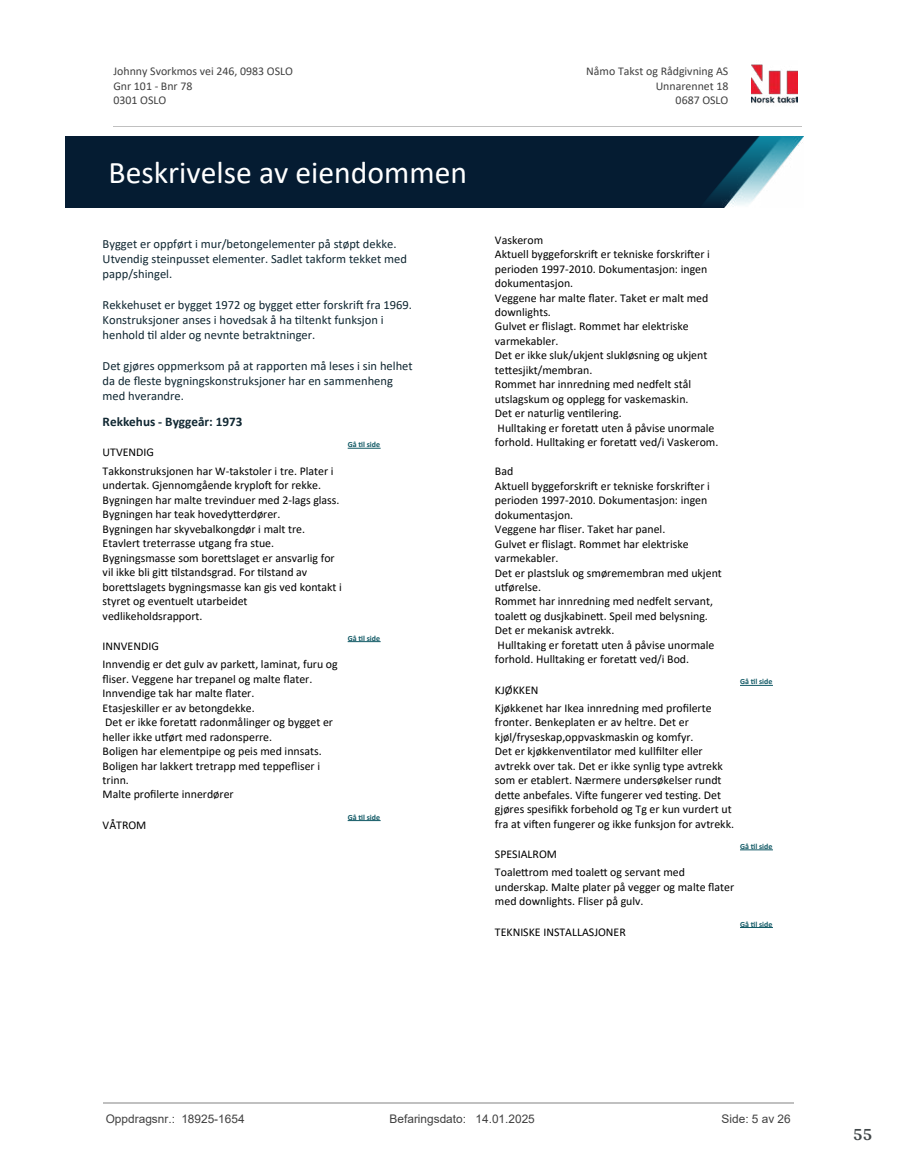
<style>
.page{position:relative;width:915px;height:1172px;background:#fff}
.page>*{position:absolute;margin:0;border:0;box-sizing:border-box;transform-origin:0 0}
.t1{font:31.65px "Calibri";color:#fff}
.t2{font:700 18px "Arya";color:#414749}
.t3{font:700 13.2px "Calibri";color:#102732}
.t4{font:12.45px/15.3px "Calibri";color:#102732}
.t5{font:11.85px/14.4px "Calibri";color:#000}
.t6{font:11.85px/14.5px "Calibri";color:#404040}
.t7{font:11.85px "Arial";color:#404040}
.t8{font:700 7.95px "Calibri";color:#115965}
</style>
<div class="page">
<hr style="left:347px;top:448px;width:33px;height:1px;background:#115965">
<hr style="left:347px;top:641px;width:33px;height:1px;background:#115965">
<hr style="left:347px;top:820px;width:33px;height:1px;background:#115965">
<hr style="left:739px;top:685px;width:33px;height:1px;background:#115965">
<hr style="left:739px;top:849px;width:33px;height:1px;background:#115965">
<hr style="left:739px;top:927px;width:33px;height:1px;background:#115965">
<img style="left:751px;top:64px;width:46px;height:40px">
<hr style="left:113px;top:127px;width:688px;height:1px;background:#c0c0c0">
<img style="left:65px;top:137px;width:738px;height:71px">
<hr style="left:103px;top:1102px;width:690px;height:1px;background:#c0c0c0">
<p class="t6" style="left:113px;top:64px;width:181px">Johnny Svorkmos vei 246, 0983 OSLO<br>Gnr 101 - Bnr 78<br>0301 OSLO</p>
<p class="t6" style="left:586px;top:64px;width:143px">Nåmo Takst og Rådgivning AS</p>
<p class="t6" style="left:655px;top:78px;width:74px">Unnarennet 18</p>
<p class="t6" style="left:675px;top:93px;width:54px">0687 OSLO</p>
<h1 class="t1" style="left:109px;top:150px;width:360px">Beskrivelse av eiendommen</h1>
<p class="t4" style="left:103px;top:235px;width:306px">Bygget er oppført i mur/betongelementer på støpt dekke.<br>Utvendig steinpusset elementer. Sadlet takform tekket med papp/shingel.</p>
<p class="t4" style="left:103px;top:297px;width:311px">Rekkehuset er bygget 1972 og bygget e琀琀er forskri昀琀 fra 1969.<br>Konstruksjoner anses i hovedsak å ha 琀椀ltenkt funksjon i henhold 琀椀l alder og nevnte betraktninger.</p>
<p class="t4" style="left:103px;top:358px;width:311px">Det gjøres oppmerksom på at rapporten må leses i sin helhet da de 昀氀este bygningskonstruksjoner har en sammenheng med hverandre.</p>
<p class="t3" style="left:103px;top:412px;width:141px">Rekkehus - Byggeår: 1973</p>
<p class="t5" style="left:103px;top:445px;width:53px">UTVENDIG</p>
<p class="t8" style="left:347px;top:439px;width:34px">Gå 琀椀l side</p>
<p class="t5" style="left:103px;top:463px;width:241px">Takkonstruksjonen har W-takstoler i tre. Plater i undertak. Gjennomgående kryplo昀琀 for rekke.<br>Bygningen har malte trevinduer med 2-lags glass.<br>Bygningen har teak hovedy琀琀erdører.<br>Bygningen har skyvebalkongdør i malt tre.<br>Etavlert treterrasse utgang fra stue.<br>Bygningsmasse som bore琀琀slaget er ansvarlig for vil ikke bli gi琀琀 琀椀lstandsgrad. For 琀椀lstand av<br>bore琀琀slagets bygningsmasse kan gis ved kontakt i styret og eventuelt utarbeidet vedlikeholdsrapport.</p>
<p class="t5" style="left:103px;top:638px;width:58px">INNVENDIG</p>
<p class="t8" style="left:347px;top:632px;width:34px">Gå 琀椀l side</p>
<p class="t5" style="left:103px;top:657px;width:236px">Innvendig er det gulv av parke琀琀, laminat, furu og昀氀iser. Veggene har trepanel og malte 昀氀ater.<br>Innvendige tak har malte 昀氀ater.<br>Etasjeskiller er av betongdekke.<br>Det er ikke foreta琀琀 radonmålinger og bygget er heller ikke u琀昀ørt med radonsperre.<br>Boligen har elementpipe og peis med innsats.<br>Boligen har lakkert tretrapp med teppe昀氀iser i trinn.<br>Malte pro昀椀lerte innerdører</p>
<p class="t5" style="left:103px;top:817px;width:45px">VÅTROM</p>
<p class="t8" style="left:347px;top:811px;width:34px">Gå 琀椀l side</p>
<p class="t5" style="left:495px;top:232px;width:225px">Vaskerom<br>Aktuell byggeforskri昀琀 er tekniske forskri昀琀er i perioden 1997-2010. Dokumentasjon: ingen dokumentasjon.<br>Veggene har malte 昀氀ater. Taket er malt med downlights.<br>Gulvet er 昀氀islagt. Rommet har elektriske varmekabler.<br>Det er ikke sluk/ukjent slukløsning og ukjent te琀琀esjikt/membran.<br>Rommet har innredning med nedfelt stål utslagskum og opplegg for vaskemaskin.<br>Det er naturlig ven琀椀lering.<br>Hulltaking er foreta琀琀 uten å påvise unormale forhold. Hulltaking er foreta琀琀 ved/i Vaskerom.</p>
<p class="t5" style="left:495px;top:464px;width:228px">Bad<br>Aktuell byggeforskri昀琀 er tekniske forskri昀琀er i perioden 1997-2010. Dokumentasjon: ingen dokumentasjon.<br>Veggene har 昀氀iser. Taket har panel.<br>Gulvet er 昀氀islagt. Rommet har elektriske varmekabler.<br>Det er plastsluk og smøremembran med ukjent u琀昀ørelse.<br>Rommet har innredning med nedfelt servant, toale琀琀 og dusjkabine琀琀. Speil med belysning.<br>Det er mekanisk avtrekk.<br>Hulltaking er foreta琀琀 uten å påvise unormale forhold. Hulltaking er foreta琀琀 ved/i Bod.</p>
<p class="t5" style="left:495px;top:682px;width:45px">KJØKKEN</p>
<p class="t8" style="left:739px;top:676px;width:34px">Gå 琀椀l side</p>
<p class="t5" style="left:495px;top:700px;width:240px">Kjøkkenet har Ikea innredning med pro昀椀lerte fronter. Benkeplaten er av heltre. Det er kjøl/fryseskap,oppvaskmaskin og komfyr.<br>Det er kjøkkenven琀椀lator med kull昀椀lter eller avtrekk over tak. Det er ikke synlig type avtrekk som er etablert. Nærmere undersøkelser rundt de琀琀e anbefales. Vi昀琀e fungerer ved tes琀椀ng. Det gjøres spesi昀椀kk forbehold og Tg er kun vurdert ut fra at vi昀琀en fungerer og ikke funksjon for avtrekk.</p>
<p class="t5" style="left:495px;top:846px;width:63px">SPESIALROM</p>
<p class="t8" style="left:739px;top:841px;width:34px">Gå 琀椀l side</p>
<p class="t5" style="left:495px;top:865px;width:241px">Toale琀琀rom med toale琀琀 og servant med underskap. Malte plater på vegger og malte 昀氀ater med downlights. Fliser på gulv.</p>
<p class="t5" style="left:495px;top:924px;width:132px">TEKNISKE INSTALLASJONER</p>
<p class="t8" style="left:739px;top:918px;width:34px">Gå 琀椀l side</p>
<p class="t7" style="left:106px;top:1111px;width:140px">Oppdragsnr.: 18925-1654</p>
<p class="t7" style="left:389px;top:1111px;width:147px">Befaringsdato: 14.01.2025</p>
<p class="t7" style="left:721px;top:1111px;width:71px">Side: 5 av 26</p>
<h2 class="t2" style="left:852px;top:1123px;width:21px">55</h2>
</div>
